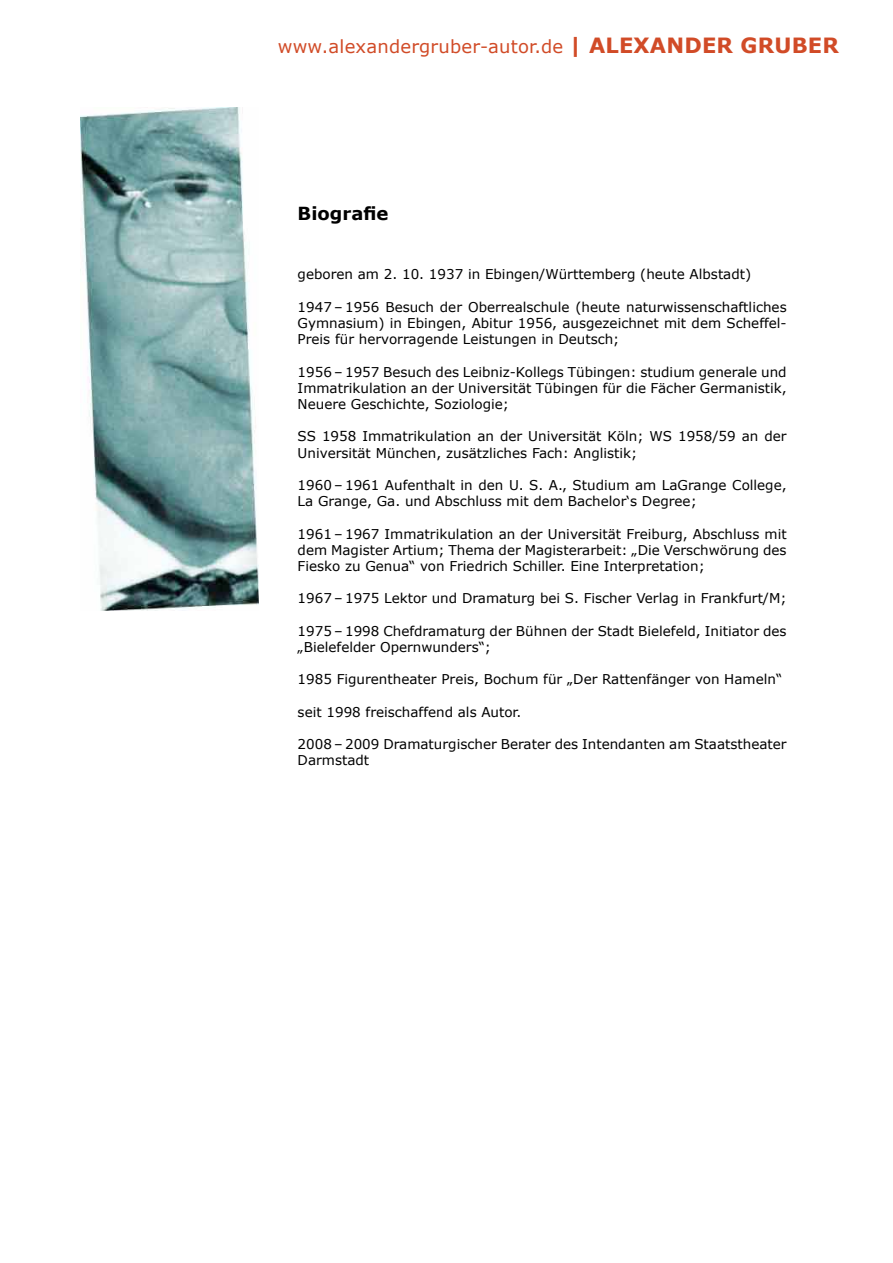
<style>
.page{position:relative;width:893px;height:1263px;background:#fff}
.page>*{position:absolute;margin:0;border:0;box-sizing:border-box;transform-origin:0 0}
.t1{font:18px "Verdana";letter-spacing:.01em;color:#d14b27}
.t2{font:700 18px "Verdana";color:#000}
.t3{font:13.5px/16.2px "Verdana";color:#000}
.s1{font-weight:700;font-size:21px}
</style>
<div class="page">
<img style="left:81px;top:107px;width:177px;height:503px">
<h1 class="t1" style="left:278px;top:35px;width:563px">www.alexandergruber-autor.de <span class="s1">| ALEXANDER GRUBER</span></h1>
<h1 class="t2" style="left:298px;top:202px;width:92px">Biografie</h1>
<p class="t3" style="left:298px;top:267px;width:455px">geboren am 2. 10. 1937 in Ebingen/Württemberg (heute Albstadt)</p>
<p class="t3" style="left:298px;top:299px;width:491px;text-align:justify">1947 – 1956 Besuch der Oberrealschule (heute naturwissenschaftliches Gymnasium) in Ebingen, Abitur 1956, ausgezeichnet mit dem Scheffel-Preis für hervorragende Leistungen in Deutsch;</p>
<p class="t3" style="left:298px;top:364px;width:490px;text-align:justify">1956 – 1957 Besuch des Leibniz-Kollegs Tübingen: studium generale und Immatrikulation an der Universität Tübingen für die Fächer Germanistik, Neuere Geschichte, Soziologie;</p>
<p class="t3" style="left:298px;top:429px;width:490px">SS 1958 Immatrikulation an der Universität Köln; WS 1958/59 an der<br>Universität München, zusätzliches Fach: Anglistik;</p>
<p class="t3" style="left:298px;top:477px;width:490px">1960 – 1961 Aufenthalt in den U. S. A., Studium am LaGrange College,<br>La Grange, Ga. und Abschluss mit dem Bachelor‘s Degree;</p>
<p class="t3" style="left:298px;top:526px;width:490px;text-align:justify">1961 – 1967 Immatrikulation an der Universität Freiburg, Abschluss mit dem Magister Artium; Thema der Magisterarbeit: „Die Verschwörung des Fiesko zu Genua“ von Friedrich Schiller. Eine Interpretation;</p>
<p class="t3" style="left:298px;top:591px;width:490px">1967 – 1975 Lektor und Dramaturg bei S. Fischer Verlag in Frankfurt/M;</p>
<p class="t3" style="left:298px;top:623px;width:490px">1975 – 1998 Chefdramaturg der Bühnen der Stadt Bielefeld, Initiator des „Bielefelder Opernwunders“;</p>
<p class="t3" style="left:298px;top:672px;width:486px">1985 Figurentheater Preis, Bochum für „Der Rattenfänger von Hameln“</p>
<p class="t3" style="left:298px;top:704px;width:225px">seit 1998 freischaffend als Autor.</p>
<p class="t3" style="left:298px;top:736px;width:491px">2008 – 2009 Dramaturgischer Berater des Intendanten am Staatstheater<br>Darmstadt</p>
</div>
